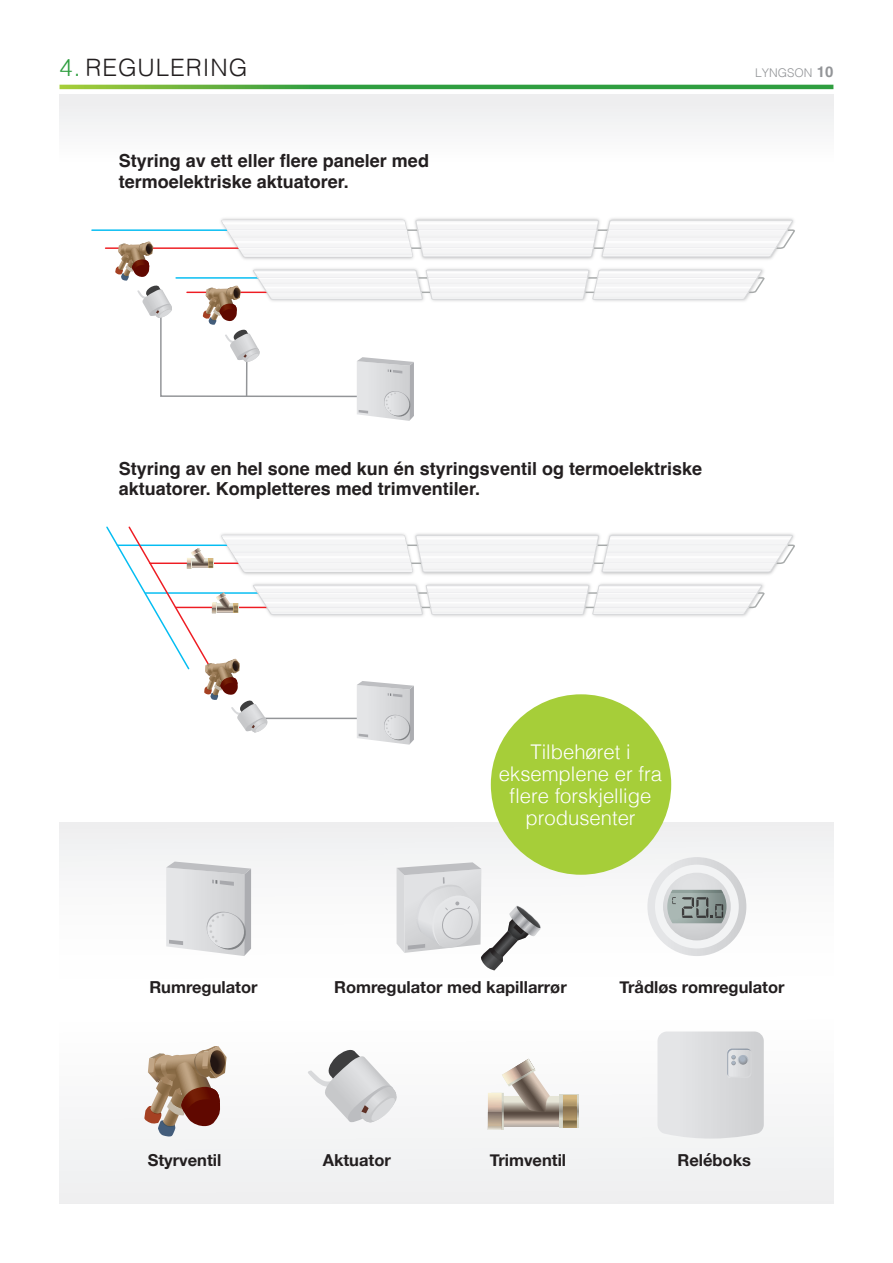
<style>
.page{position:relative;width:893px;height:1263px;background:#fff}
.page>*{position:absolute;margin:0;border:0;box-sizing:border-box;transform-origin:0 0}
.Övervinjett{font:300 24px "Helvetica";letter-spacing:.04em;color:#231f20}
.Mellis_12_13_5_BOLD{font:300 20.25px/21.8px "Helvetica";color:#fff;text-align:center}
.Mellis_12_13_5_BOLD-2{font:700 18px/20.2px "Helvetica";color:#231f20}
.t1{font:700 16.5px "Helvetica Neue";color:#231f20}
.Pagina{font:300 12px "Helvetica";color:#939598}
.s1{color:#2f9e40}
.s2{font-weight:700;font-size:15px}
</style>
<div class="page">
<div style="left:60px;top:94px;width:773px;height:109px;background:#fafafa"></div>
<svg style="left:60px;top:85px;width:773px;height:4px;background:#43a53f"></svg>
<div style="left:59px;top:822px;width:774px;height:381px;background:#f8f8f9"></div>
<img style="left:637px;top:852px;width:110px;height:104px">
<div style="left:647px;top:857px;width:99px;height:99px;background:linear-gradient(to right,#e9eaec,#cfd0d2);border-radius:50px"></div>
<div style="left:655px;top:865px;width:84px;height:83px;background:#f2f3f4;border-radius:50%"></div>
<div style="left:663px;top:873px;width:68px;height:67px;background:#d4d5d7;border-radius:34px"></div>
<svg style="left:667px;top:890px;width:59px;height:33px;background:#8c9794"></svg>
<img style="left:487px;top:1058px;width:92px;height:72px">
<svg style="left:550px;top:1096px;width:10px;height:31px"></svg>
<svg style="left:560px;top:1095px;width:18px;height:33px"></svg>
<svg style="left:563px;top:1095px;width:14px;height:33px"></svg>
<svg style="left:488px;top:1059px;width:62px;height:71px"></svg>
<svg style="left:308px;top:1050px;width:89px;height:73px"></svg>
<svg style="left:144px;top:1046px;width:83px;height:91px"></svg>
<svg style="left:166px;top:861px;width:85px;height:95px;background:#d7d8da"></svg>
<img style="left:396px;top:868px;width:1px;height:75px">
<svg style="left:397px;top:862px;width:146px;height:108px"></svg>
<svg style="left:657px;top:1031px;width:107px;height:107px;background:#dbdcde"></svg>
<div style="left:491px;top:694px;width:180px;height:181px;background:#a6ce39;border-radius:50%"></div>
<hr style="left:106px;top:247px;width:219px;height:2px;background:#ee1d23">
<hr style="left:92px;top:229px;width:225px;height:2px;background:#04bdf2">
<svg style="left:115px;top:220px;width:680px;height:201px"></svg>
<svg style="left:106px;top:526px;width:689px;height:219px"></svg>
<p class="Övervinjett" style="left:60px;top:47px;width:189px"><span class="s1">4.</span> REGULERING</p>
<p class="Pagina" style="left:755px;top:62px;width:80px">LYNGSON <span class="s2">10</span></p>
<p class="Mellis_12_13_5_BOLD-2" style="left:119px;top:153px;width:312px">Styring av ett eller flere paneler med termoelektriske aktuatorer.</p>
<p class="Mellis_12_13_5_BOLD-2" style="left:119px;top:460px;width:585px">Styring av en hel sone med kun én styringsventil og termoelektriske aktuatorer. Kompletteres med trimventiler.</p>
<p class="t1" style="left:149px;top:975px;width:110px">Rumregulator</p>
<p class="Mellis_12_13_5_BOLD" style="left:499px;top:740px;width:165px">Tilbehøret i eksemplene er fra flere forskjellige produsenter</p>
<p class="t1" style="left:334px;top:975px;width:234px">Romregulator med kapillarrør</p>
<p class="t1" style="left:620px;top:975px;width:166px">Trådløs romregulator</p>
<p class="t1" style="left:148px;top:1147px;width:75px">Styrventil</p>
<p class="t1" style="left:323px;top:1147px;width:70px">Aktuator</p>
<p class="t1" style="left:490px;top:1147px;width:78px">Trimventil</p>
<p class="t1" style="left:677px;top:1147px;width:75px">Reléboks</p>
</div>
